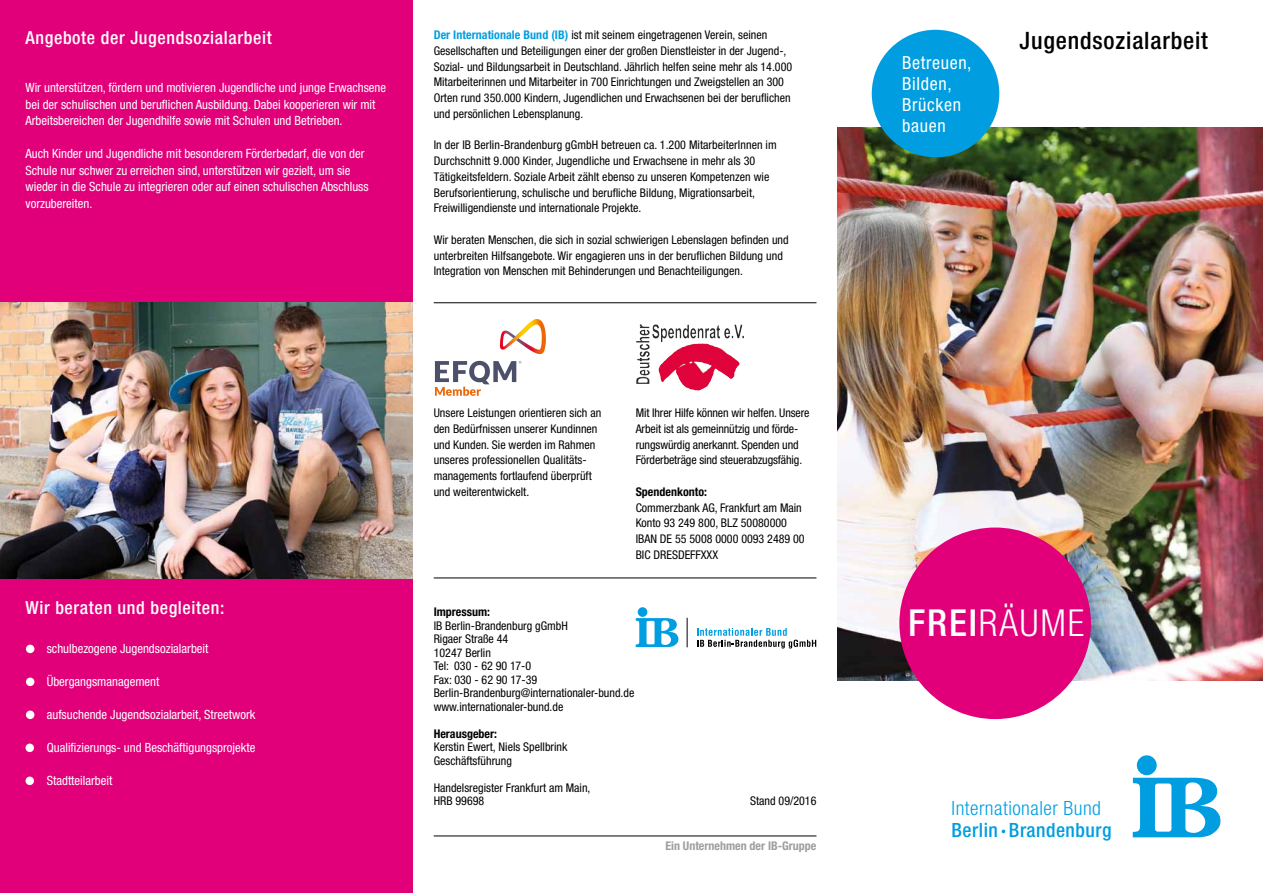
<style>
.page{position:relative;width:1263px;height:893px;background:#fff}
.page>*{position:absolute;margin:0;border:0;box-sizing:border-box;transform-origin:0 0}
.t1{font:300 condensed 37.2px "Helvetica Neue";letter-spacing:.05em;color:#fff}
.t2{font:500 condensed 24px "Helvetica Neue";letter-spacing:.035em;color:#000}
.t3{font:300 condensed 19.65px "Helvetica Neue";letter-spacing:.025em;color:#009ee0}
.t4{font:500 condensed 19.65px "Helvetica Neue";letter-spacing:.025em;color:#009ee0}
.t5{font:500 condensed 18px "Helvetica Neue";letter-spacing:.035em;color:#fff}
.t6{font:condensed 18px/21px "Helvetica Neue";letter-spacing:.035em;color:#fff}
.t7{font:condensed 12.75px/16.5px "Helvetica Neue";color:#fff}
.t8{font:condensed 12px/15.8px "Helvetica Neue";color:#000}
.t9{font:700 condensed 12px "Helvetica Neue";color:#000}
.t10{font:700 condensed 12px "Helvetica Neue";color:#9c9e9f}
.s1{font-weight:700;color:#009ee0}
.s2{font-weight:500}
</style>
<div class="page">
<div style="left:0;top:0;width:412px;height:893px;background:#e2007a"></div>
<img style="left:0;top:302px;width:412px;height:276px">
<img style="left:838px;top:128px;width:425px;height:552px">
<div style="left:872px;top:30px;width:127px;height:127px;background:#009ee0;border-radius:50%"></div>
<div style="left:26px;top:645px;width:8px;height:8px;background:#fff;border-radius:50%"></div>
<div style="left:26px;top:678px;width:8px;height:8px;background:#fff;border-radius:50%"></div>
<div style="left:26px;top:711px;width:8px;height:8px;background:#fff;border-radius:50%"></div>
<div style="left:26px;top:744px;width:8px;height:8px;background:#fff;border-radius:50%"></div>
<div style="left:26px;top:777px;width:8px;height:8px;background:#fff;border-radius:50%"></div>
<div style="left:899px;top:527px;width:192px;height:192px;background:#e2007a;border-radius:50%"></div>
<svg style="left:1133px;top:778px;width:87px;height:59px"></svg>
<div style="left:1137px;top:755px;width:20px;height:20px;background:#009ee0;border-radius:50%"></div>
<hr style="left:434px;top:302px;width:382px;height:1px;background:#000">
<hr style="left:434px;top:578px;width:382px;height:1px;background:#000">
<hr style="left:434px;top:836px;width:382px;height:1px;background:#000">
<svg style="left:636px;top:324px;width:108px;height:67px"></svg>
<img style="left:639px;top:324px;width:19px;height:13px">
<svg style="left:636px;top:618px;width:42px;height:29px"></svg>
<div style="left:638px;top:607px;width:9px;height:10px;background:#009ee0;border-radius:50%"></div>
<svg style="left:697px;top:628px;width:119px;height:20px"></svg>
<svg style="left:687px;top:618px;width:1px;height:29px"></svg>
<img style="left:434px;top:320px;width:111px;height:76px">
<h3 class="t5" style="left:26px;top:27px;width:266px">Freizeitaktivitäten und verbindliche</h3>
<p class="t7" style="left:26px;top:79px;width:362px">Wir unterstützen, fördern und motivieren Jugendliche und junge Erwachsene bei der schulischen und beruflichen Ausbildung. Dabei kooperieren wir mit<br>Arbeitsbereichen der Jugendhilfe sowie mit Schulen und Betrieben.</p>
<p class="t7" style="left:26px;top:145px;width:345px">Auch Kinder und Jugendliche mit besonderem Förderbedarf, die von der Schule nur schwer zu erreichen sind, unterstützen wir gezielt, um sie wieder in die Schule zu integrieren oder auf einen schulischen Abschluss vorzubereiten.</p>
<h3 class="t5" style="left:26px;top:27px;width:248px">Angebote der Jugendsozialarbeit</h3>
<p class="t8" style="left:434px;top:27px;width:360px"><span class="s1">Der Internationale Bund (IB)</span> ist mit seinem eingetragenen Verein, seinen Gesellschaften und Beteiligungen einer der großen Dienstleister in der Jugend-, Sozial- und Bildungsarbeit in Deutschland. Jährlich helfen seine mehr als 14.000<br>Mitarbeiterinnen und Mitarbeiter in 700 Einrichtungen und Zweigstellen an 300<br>Orten rund 350.000 Kindern, Jugendlichen und Erwachsenen bei der beruflichen und persönlichen Lebensplanung.</p>
<p class="t8" style="left:434px;top:137px;width:344px">In der IB Berlin-Brandenburg gGmbH betreuen ca. 1.200 MitarbeiterInnen im Durchschnitt 9.000 Kinder, Jugendliche und Erwachsene in mehr als 30<br>Tätigkeitsfeldern. Soziale Arbeit zählt ebenso zu unseren Kompetenzen wie Berufsorientierung, schulische und berufliche Bildung, Migrationsarbeit, Freiwilligendienste und internationale Projekte.</p>
<p class="t8" style="left:434px;top:232px;width:356px">Wir beraten Menschen, die sich in sozial schwierigen Lebenslagen befinden und unterbreiten Hilfsangebote. Wir engagieren uns in der beruflichen Bildung und<br>Integration von Menschen mit Behinderungen und Benachteiligungen.</p>
<h3 class="t5" style="left:26px;top:597px;width:200px">Wir beraten und begleiten:</h3>
<p class="t7" style="left:47px;top:640px;width:163px">schulbezogene Jugendsozialarbeit</p>
<p class="t7" style="left:47px;top:673px;width:114px">Übergangsmanagement</p>
<p class="t7" style="left:47px;top:706px;width:210px">aufsuchende Jugendsozialarbeit, Streetwork</p>
<p class="t7" style="left:47px;top:739px;width:210px">Qualifizierungs- und Beschäftigungsprojekte</p>
<p class="t7" style="left:47px;top:772px;width:67px">Stadtteilarbeit</p>
<p class="t8" style="left:434px;top:405px;width:169px">Unsere Leistungen orientieren sich an den Bedürfnissen unserer Kundinnen und Kunden. Sie werden im Rahmen unseres professionellen Qualitäts&shy;managements fortlaufend überprüft und weiterentwickelt.</p>
<p class="t8" style="left:636px;top:405px;width:175px">Mit Ihrer Hilfe können wir helfen. Unsere Arbeit ist als gemeinnützig und förde&shy;rungswürdig anerkannt. Spenden und Förderbeträge sind steuerabzugsfähig.</p>
<p class="t9" style="left:636px;top:484px;width:73px">Spendenkonto:</p>
<p class="t8" style="left:636px;top:499px;width:170px">Commerzbank AG, Frankfurt am Main<br>Konto 93 249 800, BLZ 50080000<br>IBAN DE 55 5008 0000 0093 2489 00<br>BIC DRESDEFFXXX</p>
<p class="t9" style="left:434px;top:605px;width:58px">Impressum:</p>
<p class="t8" style="left:434px;top:619px;width:202px;line-height:13.5px">IB Berlin-Brandenburg gGmbH<br>Rigaer Straße 44<br>10247 Berlin<br>Tel: 030 - 62 90 17-0<br>Fax: 030 - 62 90 17-39<br>Berlin-Brandenburg@internationaler-bund.de www.internationaler-bund.de</p>
<p class="t9" style="left:434px;top:726px;width:65px">Herausgeber:</p>
<p class="t8" style="left:434px;top:740px;width:135px;line-height:13.5px">Kerstin Ewert, Niels Spellbrink<br>Geschäftsführung</p>
<p class="t8" style="left:434px;top:781px;width:158px;line-height:13.5px">Handelsregister Frankfurt am Main,<br>HRB 99698</p>
<p class="t8" style="left:750px;top:793px;width:68px">Stand 09/2016</p>
<p class="t10" style="left:665px;top:839px;width:153px">Ein Unternehmen der IB-Gruppe</p>
<h3 class="t6" style="left:902px;top:52px;width:71px">Betreuen,<br>Bilden,<br>Brücken bauen</h3>
<h2 class="t2" style="left:1019px;top:26px;width:190px">Jugendsozialarbeit</h2>
<h1 class="t1" style="left:908px;top:601px;width:178px"><span class="s2">frei</span>räume</h1>
<h3 class="t3" style="left:951px;top:796px;width:151px">Internationaler Bund</h3>
<h3 class="t4" style="left:951px;top:819px;width:161px">Berlin Brandenburg</h3>
</div>
